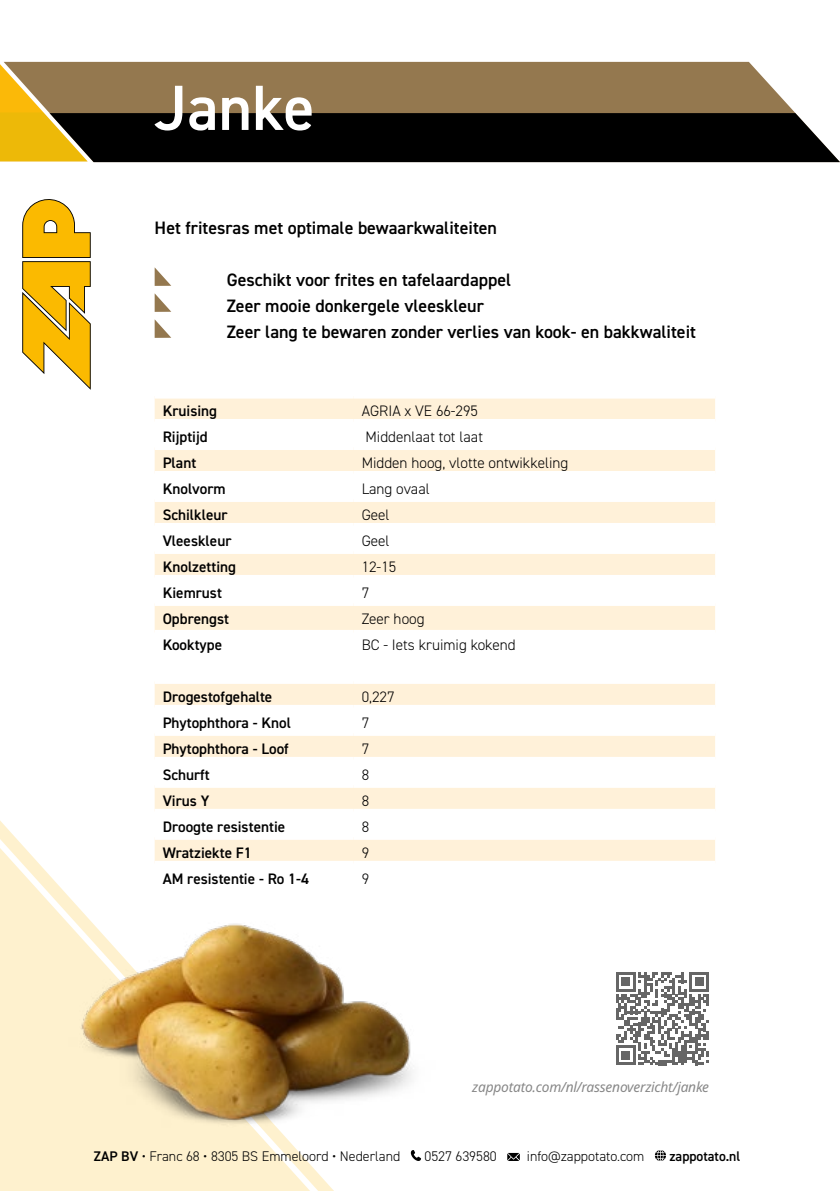
<style>
.page{position:relative;width:840px;height:1191px;background:#fff}
.page>*{position:absolute;margin:0;border:0;box-sizing:border-box;transform-origin:0 0}
.t1{font:600 64px "DIN2014";color:#fff}
.t2{font:600 18px/26px "DIN2014";color:#000}
.t3{font:600 15.2px "DIN2014";color:#000}
.t4{font:300 15.2px "DIN2014";color:#000}
.t5{font:300 14px "DIN2014";color:#000}
.t6{font:italic 14px "Noto Sans";letter-spacing:-.015em;color:#878787}
.t7{font:600 14px "DIN2014";color:#000}
.s1{font-weight:600}
.s2{font-weight:400}
</style>
<div class="page">
<svg style="left:22px;top:199px;width:69px;height:191px"></svg>
<svg style="left:0;top:821px;width:334px;height:370px"></svg>
<svg style="left:0;top:62px;width:839px;height:100px;background:#5c4d32"></svg>
<svg style="left:154px;top:267px;width:17px;height:19px"></svg>
<svg style="left:154px;top:293px;width:17px;height:19px"></svg>
<svg style="left:154px;top:319px;width:17px;height:19px"></svg>
<svg style="left:154px;top:398px;width:560px;height:463px"></svg>
<svg style="left:154px;top:450px;width:560px;height:359px;fill:#fff3de"></svg>
<div style="left:154px;top:419px;width:199px;height:5px;background:#fff"></div>
<div style="left:353px;top:419px;width:361px;height:5px;background:#fff"></div>
<div style="left:154px;top:445px;width:199px;height:5px;background:#fff"></div>
<div style="left:353px;top:445px;width:361px;height:5px;background:#fff"></div>
<div style="left:154px;top:471px;width:199px;height:5px;background:#fff"></div>
<div style="left:353px;top:471px;width:361px;height:5px;background:#fff"></div>
<div style="left:154px;top:497px;width:199px;height:5px;background:#fff"></div>
<div style="left:353px;top:497px;width:361px;height:5px;background:#fff"></div>
<div style="left:154px;top:523px;width:199px;height:5px;background:#fff"></div>
<div style="left:353px;top:523px;width:361px;height:5px;background:#fff"></div>
<div style="left:154px;top:549px;width:199px;height:5px;background:#fff"></div>
<div style="left:353px;top:549px;width:361px;height:5px;background:#fff"></div>
<div style="left:154px;top:575px;width:199px;height:5px;background:#fff"></div>
<div style="left:353px;top:575px;width:361px;height:5px;background:#fff"></div>
<div style="left:154px;top:601px;width:199px;height:5px;background:#fff"></div>
<div style="left:353px;top:601px;width:361px;height:5px;background:#fff"></div>
<div style="left:154px;top:630px;width:199px;height:5px;background:#fff"></div>
<div style="left:353px;top:630px;width:361px;height:5px;background:#fff"></div>
<div style="left:154px;top:679px;width:199px;height:5px;background:#fff"></div>
<div style="left:353px;top:679px;width:361px;height:5px;background:#fff"></div>
<div style="left:154px;top:705px;width:199px;height:5px;background:#fff"></div>
<div style="left:353px;top:705px;width:361px;height:5px;background:#fff"></div>
<div style="left:154px;top:731px;width:199px;height:5px;background:#fff"></div>
<div style="left:353px;top:731px;width:361px;height:5px;background:#fff"></div>
<div style="left:154px;top:757px;width:199px;height:5px;background:#fff"></div>
<div style="left:353px;top:757px;width:361px;height:5px;background:#fff"></div>
<div style="left:154px;top:783px;width:199px;height:5px;background:#fff"></div>
<div style="left:353px;top:783px;width:361px;height:5px;background:#fff"></div>
<div style="left:154px;top:809px;width:199px;height:5px;background:#fff"></div>
<div style="left:353px;top:809px;width:361px;height:5px;background:#fff"></div>
<div style="left:154px;top:835px;width:199px;height:5px;background:#fff"></div>
<div style="left:353px;top:835px;width:361px;height:5px;background:#fff"></div>
<div style="left:154px;top:861px;width:199px;height:5px;background:#fff"></div>
<img style="left:56px;top:875px;width:356px;height:284px">
<svg style="left:616px;top:972px;width:92px;height:93px"></svg>
<svg style="left:410px;top:1150px;width:11px;height:11px"></svg>
<svg style="left:507px;top:1153px;width:12px;height:8px"></svg>
<svg style="left:654px;top:1150px;width:11px;height:11px"></svg>
<h1 class="t1" style="left:154px;top:65px;width:161px">Janke</h1>
<p class="t2" style="left:154px;top:214px;width:344px">Het fritesras met optimale bewaarkwaliteiten</p>
<p class="t2" style="left:226px;top:266px;width:470px">Geschikt voor frites en tafelaardappel<br>Zeer mooie donkergele vleeskleur<br>Zeer lang te bewaren zonder verlies van kook- en bakkwaliteit</p>
<p class="t3" style="left:162px;top:400px;width:56px">Kruising</p>
<p class="t4" style="left:361px;top:401px;width:118px">AGRIA x VE 66-295</p>
<p class="t3" style="left:162px;top:426px;width:47px">Rijptijd</p>
<p class="t4" style="left:365px;top:427px;width:119px">Middenlaat tot laat</p>
<p class="t3" style="left:162px;top:452px;width:35px">Plant</p>
<p class="t4" style="left:361px;top:453px;width:208px">Midden hoog, vlotte ontwikkeling</p>
<p class="t3" style="left:162px;top:478px;width:64px">Knolvorm</p>
<p class="t4" style="left:361px;top:479px;width:70px">Lang ovaal</p>
<p class="t3" style="left:162px;top:504px;width:66px">Schilkleur</p>
<p class="t4" style="left:361px;top:505px;width:29px">Geel</p>
<p class="t3" style="left:162px;top:530px;width:70px">Vleeskleur</p>
<p class="t4" style="left:361px;top:531px;width:29px">Geel</p>
<p class="t3" style="left:162px;top:556px;width:75px">Knolzetting</p>
<p class="t4" style="left:361px;top:557px;width:36px">12-15</p>
<p class="t3" style="left:162px;top:582px;width:61px">Kiemrust</p>
<p class="t4" style="left:361px;top:583px;width:9px">7</p>
<p class="t3" style="left:162px;top:608px;width:68px">Opbrengst</p>
<p class="t4" style="left:361px;top:609px;width:64px">Zeer hoog</p>
<p class="t3" style="left:162px;top:634px;width:61px">Kooktype</p>
<p class="t4" style="left:361px;top:635px;width:155px">BC - Iets kruimig kokend</p>
<p class="t3" style="left:162px;top:686px;width:111px">Drogestofgehalte</p>
<p class="t4" style="left:361px;top:687px;width:34px">0,227</p>
<p class="t3" style="left:162px;top:712px;width:130px">Phytophthora - Knol</p>
<p class="t4" style="left:361px;top:713px;width:9px">7</p>
<p class="t3" style="left:162px;top:738px;width:127px">Phytophthora - Loof</p>
<p class="t4" style="left:361px;top:739px;width:9px">7</p>
<p class="t3" style="left:162px;top:764px;width:48px">Schurft</p>
<p class="t4" style="left:361px;top:765px;width:9px">8</p>
<p class="t3" style="left:162px;top:790px;width:48px">Virus Y</p>
<p class="t4" style="left:361px;top:791px;width:9px">8</p>
<p class="t3" style="left:162px;top:816px;width:124px">Droogte resistentie</p>
<p class="t4" style="left:361px;top:817px;width:9px">8</p>
<p class="t3" style="left:162px;top:842px;width:91px">Wratziekte F1</p>
<p class="t4" style="left:361px;top:843px;width:9px">9</p>
<p class="t3" style="left:162px;top:868px;width:148px">AM resistentie - Ro 1-4</p>
<p class="t4" style="left:361px;top:869px;width:9px">9</p>
<p class="t6" style="left:472px;top:1076px;width:238px">zappotato.com/nl/rassenoverzicht/janke</p>
<p class="t5" style="left:94px;top:1147px;width:308px"><span class="s1">ZAP BV</span> <span class="s2">•</span> Franc 68 • 8305 BS Emmeloord • Nederland</p>
<p class="t5" style="left:424px;top:1147px;width:74px">0527 639580</p>
<p class="t5" style="left:526px;top:1147px;width:119px">info@zappotato.com</p>
<p class="t7" style="left:669px;top:1146px;width:72px">zappotato.nl</p>
</div>
